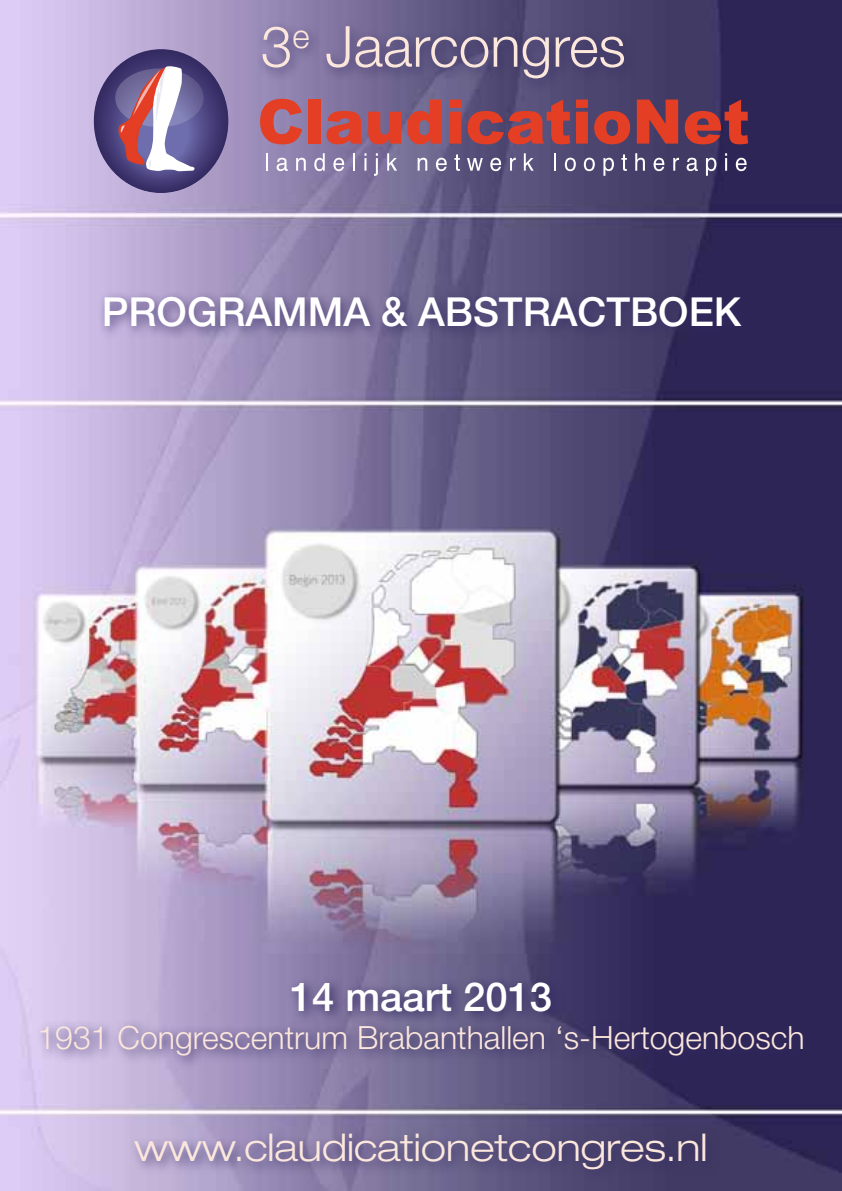
<style>
.page{position:relative;width:842px;height:1191px;background:#fff}
.page>*{position:absolute;margin:0;border:0;box-sizing:border-box;transform-origin:0 0}
.t1{font:300 56.8px "Helvetica Neue LT Std";color:#fce7dc}
.t2{font:500 40px "Helvetica Neue LT Std";color:#fff}
.t3{font:300 expanded 38px "Helvetica Neue LT Std";color:#fce7dc}
.t4{font:300 32px "Helvetica Neue LT Std";color:#fce7dc}
</style>
<div class="page">
<img style="left:0;top:0;width:842px;height:1191px">
<div style="left:257px;top:20px;width:381px;height:73px;background:#342b62;opacity:.75"></div>
<svg style="left:260px;top:99px;width:42px;height:45px"></svg>
<div style="left:308px;top:100px;width:12px;height:44px;background:#e43e24"></div>
<svg style="left:327px;top:111px;width:74px;height:33px"></svg>
<svg style="left:407px;top:100px;width:35px;height:44px"></svg>
<svg style="left:449px;top:100px;width:12px;height:44px"></svg>
<svg style="left:468px;top:100px;width:102px;height:44px"></svg>
<svg style="left:576px;top:100px;width:12px;height:44px"></svg>
<svg style="left:594px;top:111px;width:36px;height:33px"></svg>
<svg style="left:637px;top:100px;width:41px;height:44px"></svg>
<svg style="left:685px;top:100px;width:63px;height:44px"></svg>
<svg style="left:266px;top:153px;width:2px;height:18px"></svg>
<svg style="left:277px;top:158px;width:11px;height:13px"></svg>
<svg style="left:296px;top:158px;width:10px;height:13px"></svg>
<svg style="left:314px;top:153px;width:11px;height:18px"></svg>
<svg style="left:333px;top:158px;width:11px;height:13px"></svg>
<svg style="left:353px;top:153px;width:2px;height:18px"></svg>
<svg style="left:364px;top:153px;width:2px;height:18px"></svg>
<svg style="left:374px;top:153px;width:4px;height:23px"></svg>
<svg style="left:387px;top:153px;width:10px;height:18px"></svg>
<svg style="left:418px;top:158px;width:9px;height:13px"></svg>
<svg style="left:436px;top:158px;width:11px;height:13px"></svg>
<svg style="left:454px;top:154px;width:6px;height:17px"></svg>
<svg style="left:467px;top:158px;width:16px;height:13px"></svg>
<svg style="left:490px;top:158px;width:11px;height:13px"></svg>
<svg style="left:510px;top:158px;width:6px;height:13px"></svg>
<svg style="left:524px;top:153px;width:10px;height:18px"></svg>
<svg style="left:554px;top:153px;width:2px;height:18px"></svg>
<svg style="left:565px;top:158px;width:11px;height:13px"></svg>
<svg style="left:584px;top:158px;width:11px;height:13px"></svg>
<svg style="left:603px;top:158px;width:11px;height:18px"></svg>
<svg style="left:621px;top:154px;width:6px;height:17px"></svg>
<svg style="left:635px;top:153px;width:10px;height:18px"></svg>
<svg style="left:653px;top:158px;width:11px;height:13px"></svg>
<svg style="left:673px;top:158px;width:6px;height:13px"></svg>
<svg style="left:687px;top:158px;width:11px;height:13px"></svg>
<svg style="left:706px;top:158px;width:10px;height:18px"></svg>
<svg style="left:725px;top:153px;width:2px;height:18px"></svg>
<svg style="left:736px;top:158px;width:11px;height:13px"></svg>
<svg style="left:115px;top:65px;width:89px;height:107px"></svg>
<svg style="left:35px;top:975px;width:782px;height:95px"></svg>
<div style="left:129px;top:1127px;width:591px;height:57px;background:#342b62;opacity:.75"></div>
<div style="left:98px;top:289px;width:657px;height:52px;background:#342b62;opacity:.75"></div>
<h1 class="t1" style="left:261px;top:12px;width:366px">3<sup>e</sup> Jaarcongres</h1>
<p class="t2" style="left:102px;top:287px;width:641px">PROGRAMMA &amp; ABSTRACTBOEK</p>
<p class="t2" style="left:290px;top:972px;width:264px">14 maart 2013</p>
<p class="t4" style="left:37px;top:1018px;width:769px">1931 Congrescentrum Brabanthallen ‘s-Hertogenbosch</p>
<p class="t3" style="left:135px;top:1124px;width:574px">www.claudicationetcongres.nl</p>
</div>
